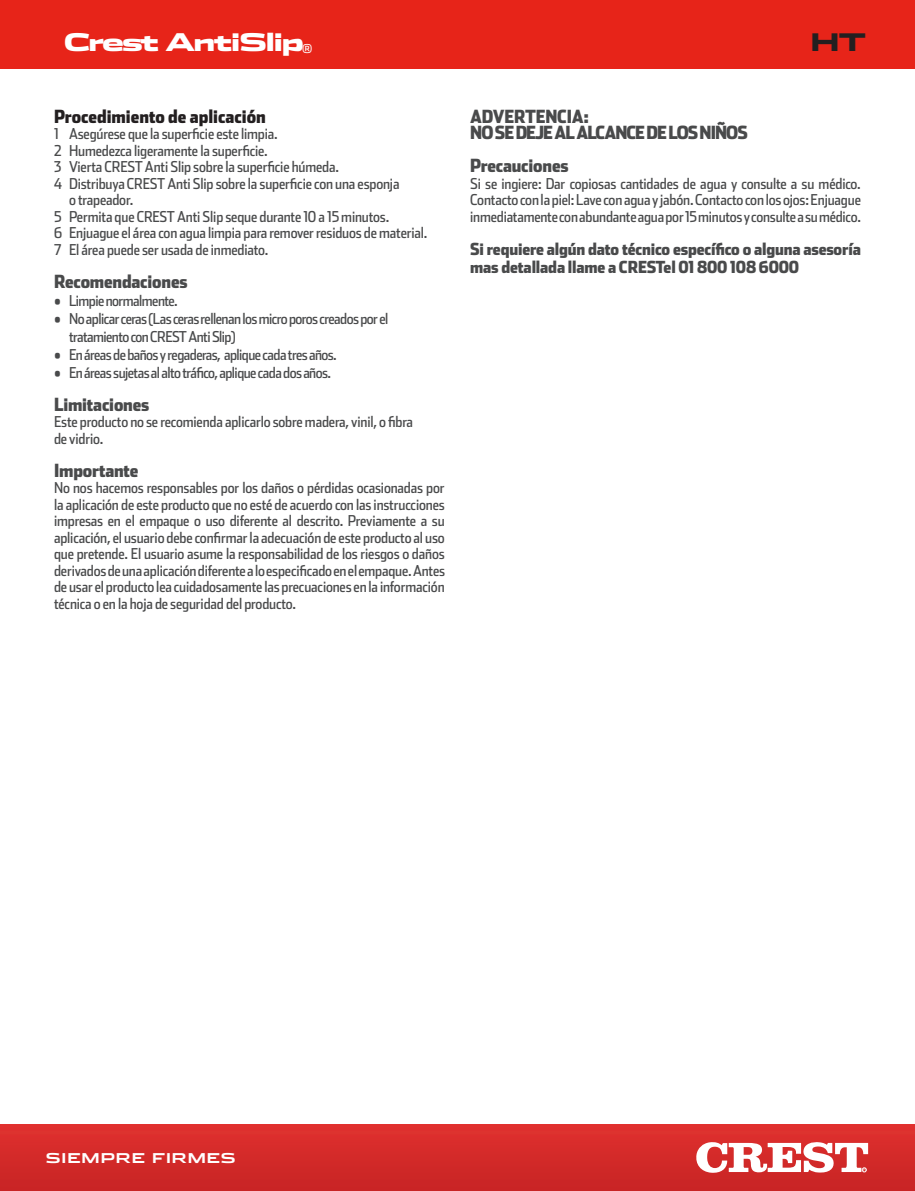
<style>
.page{position:relative;width:915px;height:1191px;background:#fff}
.page>*{position:absolute;margin:0;border:0;box-sizing:border-box;transform-origin:0 0}
.t1{font:900 24px "Stainless Ext";letter-spacing:-.075em;color:#fff}
.t2{font:900 24px "Stainless Ext";color:#231f20}
.t3{font:900 18px "Stainless Cond";letter-spacing:-.01em;color:#494a4b}
.t4{font:900 18px/16.5px "Stainless Cond";letter-spacing:-.05em;color:#494a4b}
.t5{font:900 18px "Stainless Cond";color:#231f20}
.t6{font:900 16.5px/18px "Stainless Cond";letter-spacing:-.01em;color:#494a4b}
.t7{font:15px/16.5px "Stainless Cond";letter-spacing:-.01em;color:#494a4b;text-align:justify}
.t8{font:15px/18px "Stainless Cond";letter-spacing:-.035em;color:#494a4b}
.t9{font:700 13.5px "Stainless Ext";letter-spacing:.025em;color:#fff}
</style>
<div class="page">
<div style="left:0;top:0;width:914px;height:68px;background:#e72419"></div>
<img style="left:0;top:1124px;width:914px;height:67px">
<svg style="left:694px;top:1141px;width:173px;height:32px"></svg>
<h1 class="t1" style="left:64px;top:28px;width:250px">Crest AntiSlip<sub>®</sub></h1>
<h1 class="t2" style="left:810px;top:28px;width:58px">HT</h1>
<p class="t5" style="left:54px;top:105px;width:213px">Procedimiento de aplicación</p>
<p class="t7" style="left:54px;top:125px;width:225px">1 Asegúrese que la superficie este limpia.</p>
<p class="t7" style="left:54px;top:142px;width:215px">2 Humedezca ligeramente la superficie.</p>
<p class="t7" style="left:54px;top:158px;width:286px">3 Vierta CREST Anti Slip sobre la superficie húmeda.</p>
<p class="t7" style="left:54px;top:175px;width:347px">4 Distribuya CREST Anti Slip sobre la superficie con una esponja</p>
<p class="t7" style="left:69px;top:191px;width:66px">o trapeador.</p>
<p class="t7" style="left:54px;top:208px;width:336px">5 Permita que CREST Anti Slip seque durante 10 a 15 minutos.</p>
<p class="t7" style="left:54px;top:224px;width:375px">6 Enjuague el área con agua limpia para remover residuos de material.</p>
<p class="t7" style="left:54px;top:241px;width:216px">7 El área puede ser usada de inmediato.</p>
<p class="t3" style="left:54px;top:270px;width:135px">Recomendaciones</p>
<p class="t8" style="left:54px;top:291px;width:125px">• Limpie normalmente.</p>
<p class="t8" style="left:69px;top:309px;width:321px;text-indent:-15px">• No aplicar ceras (Las ceras rellenan los micro poros creados por el tratamiento con CREST Anti Slip)</p>
<p class="t8" style="left:54px;top:345px;width:284px">• En áreas de baños y regaderas, aplique cada tres años.</p>
<p class="t8" style="left:54px;top:363px;width:278px">• En áreas sujetas al alto tráfico, aplique cada dos años.</p>
<p class="t3" style="left:54px;top:393px;width:97px">Limitaciones</p>
<p class="t7" style="left:54px;top:413px;width:360px">Este producto no se recomienda aplicarlo sobre madera, vinil, o fibra de vidrio.</p>
<p class="t3" style="left:54px;top:459px;width:86px">Importante</p>
<p class="t7" style="left:54px;top:479px;width:392px">No nos hacemos responsables por los daños o pérdidas ocasionadas por la aplicación de este producto que no esté de acuerdo con las instrucciones impresas en el empaque o uso diferente al descrito. Previamente a su aplicación, el usuario debe confirmar la adecuación de este producto al uso que pretende. El usuario asume la responsabilidad de los riesgos o daños derivados de una aplicación diferente a lo especificado en el empaque. Antes de usar el producto lea cuidadosamente las precuaciones en la información técnica o en la hoja de seguridad del producto.</p>
<p class="t4" style="left:470px;top:108px;width:279px">ADVERTENCIA:<br>NO SE DEJE AL ALCANCE DE LOS NIÑOS</p>
<p class="t3" style="left:470px;top:155px;width:100px">Precauciones</p>
<p class="t7" style="left:470px;top:175px;width:392px">Si se ingiere: Dar copiosas cantidades de agua y consulte a su médico.<br>Contacto con la piel: Lave con agua y jabón. Contacto con los ojos: Enjuague inmediatamente con abundante agua por 15 minutos y consulte a su médico.</p>
<p class="t6" style="left:470px;top:239px;width:392px">Si requiere algún dato técnico específico o alguna asesoría mas detallada llame a CRESTel 01 800 108 6000</p>
<p class="t9" style="left:46px;top:1149px;width:192px">SIEMPRE FIRMES</p>
</div>
